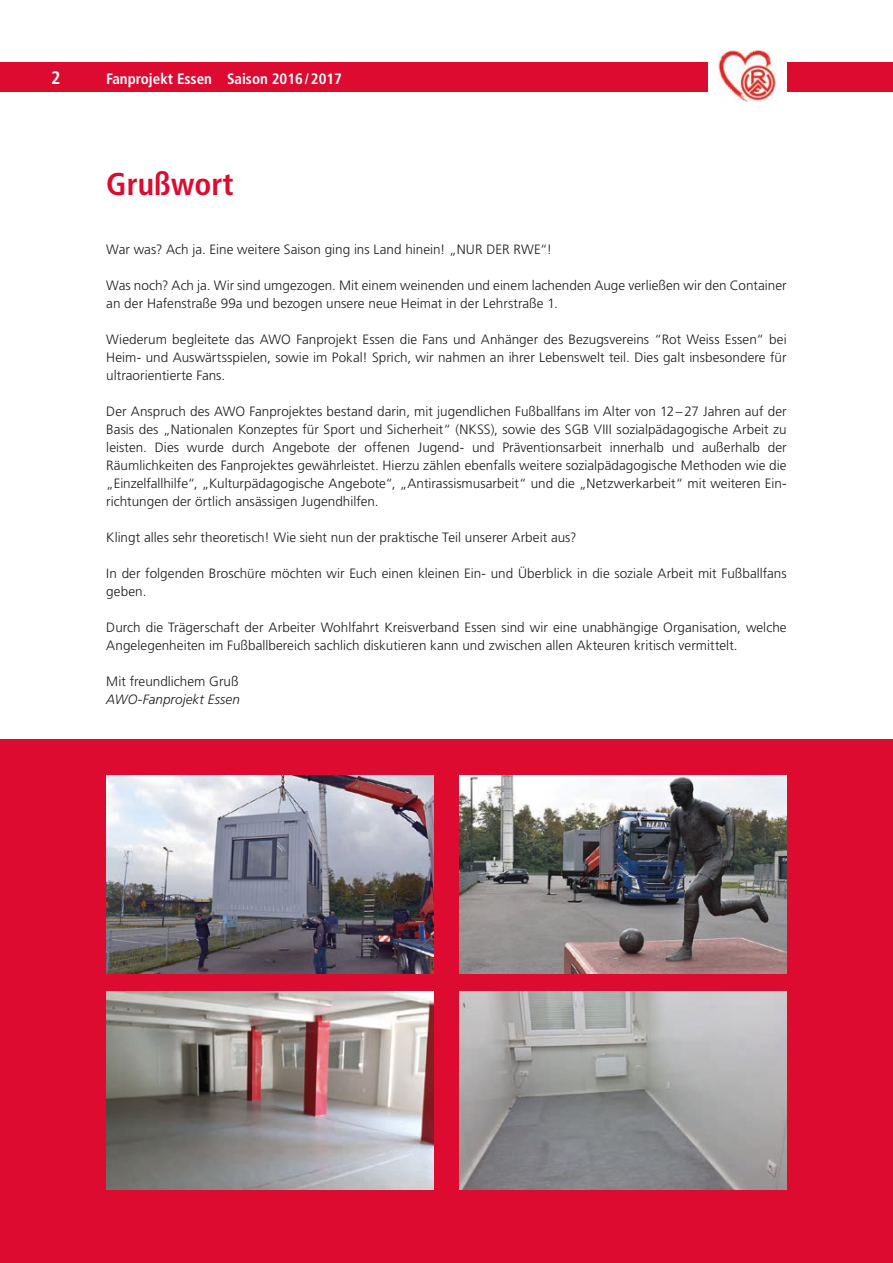
<style>
.page{position:relative;width:893px;height:1263px;background:#fff}
.page>*{position:absolute;margin:0;border:0;box-sizing:border-box;transform-origin:0 0}
.t1{font:700 condensed 31.5px "Frutiger LT Std";color:#dd0b2f}
.t2{font:700 condensed 18px "Frutiger LT Std";color:#fff}
.t3{font:700 condensed 15px "Frutiger LT Std";color:#fff}
.t4{font:300 13.5px/18px "Frutiger LT Std";letter-spacing:.005em;color:#1d1d1b}
.t5{font:italic 300 13.5px "Frutiger LT Std";color:#1d1d1b}
</style>
<div class="page">
<div style="left:0;top:62px;width:893px;height:29px;background:#dd0b2f"></div>
<div style="left:0;top:740px;width:893px;height:523px;background:#dd0b2f"></div>
<div style="left:708px;top:48px;width:79px;height:57px;background:#fff"></div>
<img style="left:719px;top:51px;width:57px;height:50px">
<img style="left:106px;top:992px;width:328px;height:198px">
<img style="left:459px;top:992px;width:328px;height:198px">
<img style="left:459px;top:776px;width:328px;height:198px">
<img style="left:106px;top:776px;width:328px;height:198px">
<h2 class="t2" style="left:51px;top:67px;width:11px">2</h2>
<p class="t3" style="left:106px;top:70px;width:237px">Fanprojekt Essen Saison 2016/2017</p>
<h1 class="t1" style="left:106px;top:165px;width:129px">Grußwort</h1>
<p class="t4" style="left:106px;top:240px;width:447px">War was? Ach ja. Eine weitere Saison ging ins Land hinein! „NUR DER RWE“!</p>
<p class="t4" style="left:106px;top:276px;width:682px">Was noch? Ach ja. Wir sind umgezogen. Mit einem weinenden und einem lachenden Auge verließen wir den Container an der Hafenstraße 99a und bezogen unsere neue Heimat in der Lehrstraße 1.</p>
<p class="t4" style="left:106px;top:330px;width:682px;text-align:justify">Wiederum begleitete das AWO Fanprojekt Essen die Fans und Anhänger des Bezugsvereins “Rot Weiss Essen“ bei Heim- und Auswärtsspielen, sowie im Pokal! Sprich, wir nahmen an ihrer Lebenswelt teil. Dies galt insbesondere für ultraorientierte Fans.</p>
<p class="t4" style="left:106px;top:402px;width:682px;text-align:justify">Der Anspruch des AWO Fanprojektes bestand darin, mit jugendlichen Fußballfans im Alter von 12–27 Jahren auf der Basis des „Nationalen Konzeptes für Sport und Sicherheit“ (NKSS), sowie des SGB VIII sozialpädagogische Arbeit zu leisten. Dies wurde durch Angebote der offenen Jugend- und Präventionsarbeit innerhalb und außerhalb der Räumlichkeiten des Fanprojektes gewährleistet. Hierzu zählen ebenfalls weitere sozialpädagogische Methoden wie die „Einzelfallhilfe“, „Kulturpädagogische Angebote“, „Antirassismusarbeit“ und die „Netzwerkarbeit“ mit weiteren Ein&shy;richtungen der örtlich ansässigen Jugendhilfen.</p>
<p class="t4" style="left:106px;top:528px;width:472px">Klingt alles sehr theoretisch! Wie sieht nun der praktische Teil unserer Arbeit aus?</p>
<p class="t4" style="left:106px;top:564px;width:682px">In der folgenden Broschüre möchten wir Euch einen kleinen Ein- und Überblick in die soziale Arbeit mit Fußballfans geben.</p>
<p class="t4" style="left:106px;top:618px;width:682px">Durch die Trägerschaft der Arbeiter Wohlfahrt Kreisverband Essen sind wir eine unabhängige Organisation, welche<br>Angelegenheiten im Fußballbereich sachlich diskutieren kann und zwischen allen Akteuren kritisch vermittelt.</p>
<p class="t4" style="left:106px;top:672px;width:134px">Mit freundlichem Gruß</p>
<p class="t5" style="left:106px;top:691px;width:135px">AWO-Fanprojekt Essen</p>
</div>
